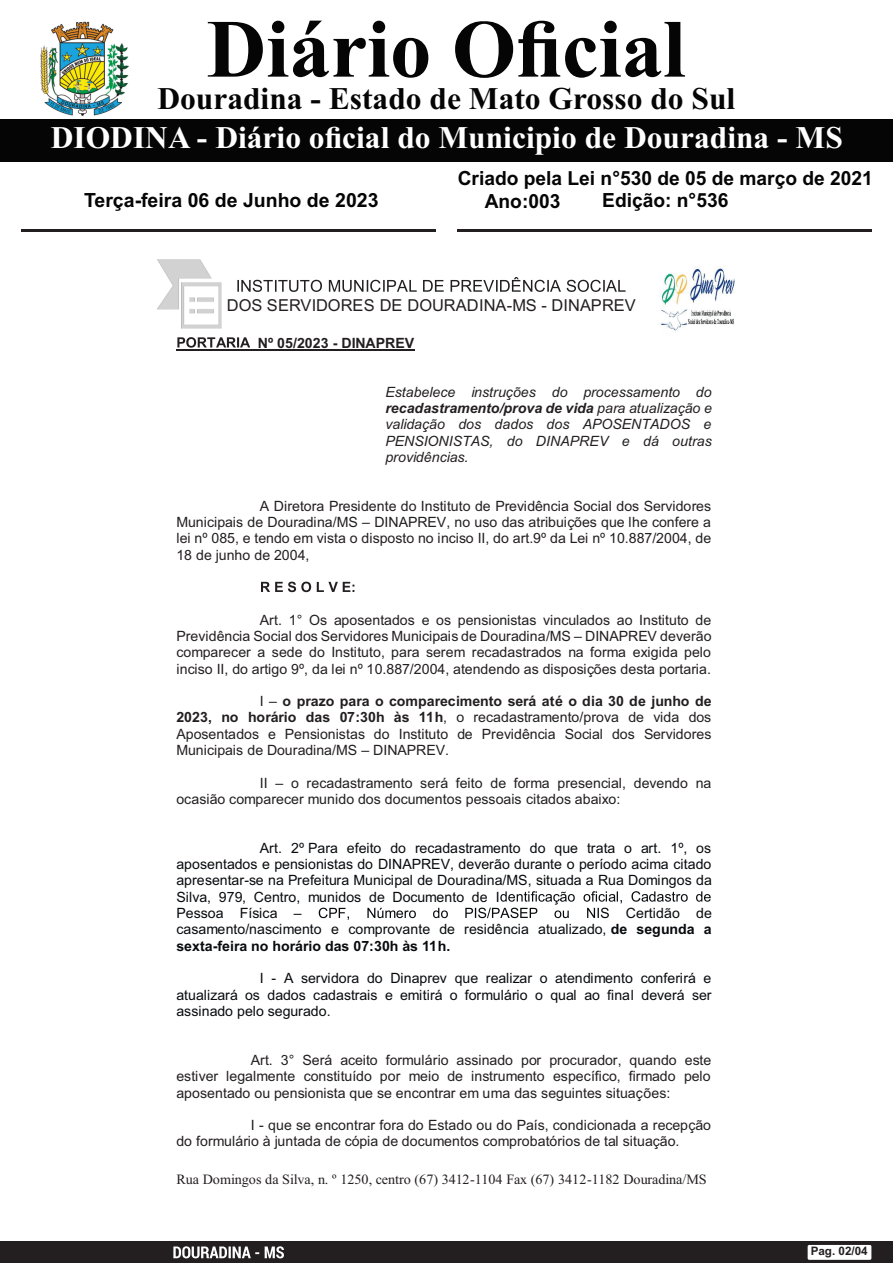
<style>
.page{position:relative;width:893px;height:1263px;background:#fff}
.page>*{position:absolute;margin:0;border:0;box-sizing:border-box;transform-origin:0 0}
.t1{font:700 82.5px "Times New Roman";color:#040504}
.t2{font:700 31.5px "Times New Roman";color:#fff}
.t3{font:700 31.5px "Times New Roman";color:#040504}
.t4{font:700 19.5px "Arial";color:#040504}
.t5{font:16.35px "Arial";color:#231f20}
.t6{font:14.1px/16.4px "Arial";color:#231f20;text-align:justify}
.t7{font:14.1px/16.4px "Arial";color:#080b0e;text-align:justify}
.t8{font:italic 14.1px/16.4px "Arial";color:#231f20;text-align:justify}
.t9{font:14.1px "Times New Roman";color:#231f20}
.t10{font:700 14.1px "Arial";color:#231f20}
.t11{font:700 11.7px "Arial";color:#231f20}
.s1{font-weight:700}
</style>
<div class="page">
<div style="left:0;top:119px;width:893px;height:42px;background:#040504"></div>
<img style="left:40px;top:21px;width:89px;height:95px">
<div style="left:0;top:1242px;width:893px;height:21px;background:#231f20"></div>
<div style="left:808px;top:1245px;width:63px;height:15px;background:#fff;border-radius:2px"></div>
<svg style="left:173px;top:1246px;width:111px;height:12px"></svg>
<hr style="left:21px;top:229px;width:415px;height:3px;background:#231f20">
<hr style="left:457px;top:229px;width:414px;height:3px;background:#231f20">
<img style="left:659px;top:266px;width:76px;height:65px">
<svg style="left:237px;top:277px;width:389px;height:15px"></svg>
<img style="left:158px;top:260px;width:63px;height:69px">
<svg style="left:177px;top:337px;width:73px;height:11px"></svg>
<hr style="left:176px;top:349px;width:239px;height:1px;background:#231f20">
<svg style="left:261px;top:582px;width:93px;height:10px"></svg>
<svg style="left:319px;top:891px;width:392px;height:29px"></svg>
<h1 class="t1" style="left:207px;top:21px;width:480px">Diário Oficial</h1>
<h2 class="t3" style="left:157px;top:88px;width:579px">Douradina - Estado de Mato Grosso do Sul</h2>
<h2 class="t2" style="left:51px;top:126px;width:793px">DIODINA - Diário oficial do Municipio de Douradina - MS</h2>
<h3 class="t4" style="left:458px;top:171px;width:417px">Criado pela Lei n°530 de 05 de março de 2021</h3>
<h3 class="t4" style="left:84px;top:193px;width:296px">Terça-feira 06 de Junho de 2023</h3>
<h3 class="t4" style="left:602px;top:192px;width:128px">Edição: n°536</h3>
<h3 class="t4" style="left:485px;top:194px;width:77px">Ano:003</h3>
<p class="t5" style="left:227px;top:299px;width:411px">DOS SERVIDORES DE DOURADINA-MS - DINAPREV</p>
<p class="t10" style="left:258px;top:337px;width:158px">Nº 05/2023 - DINAPREV</p>
<p class="t8" style="left:385px;top:385px;width:328px">Estabelece instruções do processamento do <span class="s1">recadastramento/prova de vida</span> para atualização e validação dos dados dos APOSENTADOS e PENSIONISTAS, do DINAPREV e dá outras providências.</p>
<p class="t6" style="left:176px;top:499px;width:536px;text-indent:84px">A Diretora Presidente do Instituto de Previdência Social dos Servidores Municipais de Douradina/MS – DINAPREV, no uso das atribuições que lhe confere a lei nº 085, e tendo em vista o disposto no inciso II, do art.9º da Lei nº 10.887/2004, de 18 de junho de 2004,</p>
<p class="t6" style="left:176px;top:613px;width:537px;text-indent:84px">Art. 1° Os aposentados e os pensionistas vinculados ao Instituto de Previdência Social dos Servidores Municipais de Douradina/MS – DINAPREV deverão comparecer a sede do Instituto, para serem recadastrados na forma exigida pelo inciso II, do artigo 9º, da lei nº 10.887/2004, atendendo as disposições desta portaria.</p>
<p class="t6" style="left:176px;top:694px;width:537px;text-indent:84px">I – <span class="s1">o prazo para o comparecimento será até o dia 30 de junho de 2023, no horário das 07:30h às 11h</span>, o recadastramento/prova de vida dos Aposentados e Pensionistas do Instituto de Previdência Social dos Servidores Municipais de Douradina/MS – DINAPREV.</p>
<p class="t6" style="left:176px;top:776px;width:536px;text-indent:84px">II – o recadastramento será feito de forma presencial, devendo na ocasião comparecer munido dos documentos pessoais citados abaixo:</p>
<p class="t7" style="left:176px;top:841px;width:537px;text-align:left;text-indent:84px">Art. 2º Para efeito do recadastramento do que trata o art. 1º, os aposentados e pensionistas do DINAPREV, deverão durante o período acima citado apresentar-se na Prefeitura Municipal de Douradina/MS, situada a Rua Domingos da Silva, 979, Centro, munidos de Documento de I<br>Pessoa Física –</p>
<p class="t7" style="left:176px;top:906px;width:537px;text-indent:449px">Certidão de casamento/nascimento e comprovante de residência atualizado, <span class="s1">de segunda a sexta-feira no horário das 07:30h às 11h.</span></p>
<p class="t7" style="left:176px;top:971px;width:537px;text-indent:84px">I - A servidora do Dinaprev que realizar o atendimento conferirá e atualizará os dados cadastrais e emitirá o formulário o qual ao final deverá ser assinado pelo segurado.</p>
<p class="t6" style="left:176px;top:1053px;width:536px;text-indent:74px">Art. 3° Será aceito formulário assinado por procurador, quando este estiver legalmente constituído por meio de instrumento específico, firmado pelo aposentado ou pensionista que se encontrar em uma das seguintes situações:</p>
<p class="t6" style="left:176px;top:1118px;width:536px;text-indent:74px">I - que se encontrar fora do Estado ou do País, condicionada a recepção do formulário à juntada de cópia de documentos comprobatórios de tal situação.</p>
<p class="t9" style="left:176px;top:1174px;width:532px">Rua Domingos da Silva, n. º 1250, centro (67) 3412-1104 Fax (67) 3412-1182 Douradina/MS</p>
<p class="t11" style="left:811px;top:1247px;width:59px">Pag. 02/04</p>
</div>
